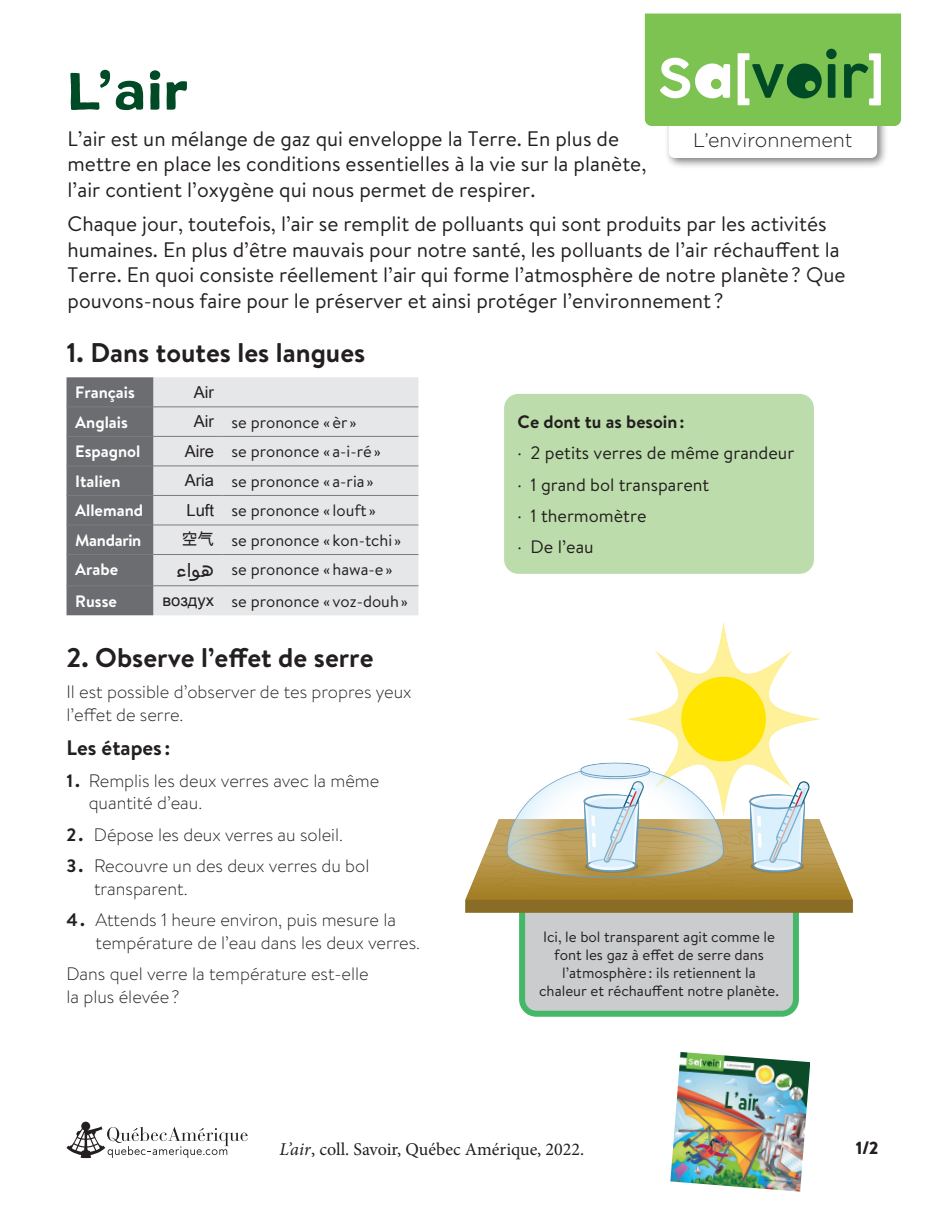
<style>
.page{position:relative;width:946px;height:1216px;background:#fff}
.page>*{position:absolute;margin:0;border:0;box-sizing:border-box;transform-origin:0 0}
.t1{font:52.5px "Colby St Bld";color:#004b26}
.Sous-Titre_01{font:700 27px "Brandon Text Office";color:#231f20}
.t2{font:21px/25.5px "Brandon Text Office";color:#231f20}
.Texte_courant_01{font:700 21px "Brandon Text Office";color:#231f20}
.t3{font:300 19.65px "Gotham";color:#231f20}
.tableau-activité-mot{font:19.5px "Arial Unicode MS";color:#231f20}
.Mini_-_Texte_courant{font:300 18px/22.5px "Brandon Text";color:#231f20}
.Mini_-_Texte_courant-2{font:18px "Brandon Text Office";color:#231f20}
.t4{font:18px "Minion Pro";color:#231f20}
.Mini_-_Texte_courant-3{font:700 18px "Brandon Text Office";color:#231f20}
.t5{font:900 18px "Brandon Grotesque";color:#231f20}
.tableau-activité-tex{font:16.5px "Brandon Text Office";color:#231f20}
.Texte_courant_01-2{font:700 16.5px "Brandon Text Office";color:#fff}
.tableau-activité-mot-2{font:16.5px "Arial Unicode MS";color:#231f20}
.tableau-activité-lan{font:700 16.5px "Brandon Text Office";color:#fff}
.Texte_courant_01-3{font:700 16.5px "Brandon Text Office";letter-spacing:-.02em;color:#fff}
.Terminologie_-_Align{font:15px/18px "Brandon Text Office";color:#231f20;text-align:center}
.s1{font-family:"Brandon Text Office";font-weight:700}
.s2{font-style:italic}
</style>
<div class="page">
<img style="left:670px;top:1052px;width:140px;height:139px">
<svg style="left:66px;top:1121px;width:182px;height:36px"></svg>
<div style="left:663px;top:99px;width:225px;height:70px;background:#231f20;opacity:.6"></div>
<svg style="left:644px;top:14px;width:256px;height:144px"></svg>
<div style="left:522px;top:888px;width:273px;height:125px;background:#cbccce;border-radius:14px"></div>
<div style="left:519px;top:885px;width:279px;height:131px;border:6px solid #45b867;border-radius:14px"></div>
<div style="left:66px;top:377px;width:87px;height:238px;background:#6c6d70"></div>
<div style="left:153px;top:377px;width:265px;height:238px;background:#e6e7e9"></div>
<hr style="left:66px;top:406px;width:87px;height:1px;background:#7a7c7f">
<hr style="left:153px;top:406px;width:70px;height:1px;background:#7a7c7f">
<hr style="left:223px;top:406px;width:195px;height:1px;background:#7a7c7f">
<hr style="left:66px;top:436px;width:87px;height:1px;background:#7a7c7f">
<hr style="left:153px;top:436px;width:70px;height:1px;background:#7a7c7f">
<hr style="left:223px;top:436px;width:195px;height:1px;background:#7a7c7f">
<hr style="left:66px;top:465px;width:87px;height:1px;background:#7a7c7f">
<hr style="left:153px;top:465px;width:70px;height:1px;background:#7a7c7f">
<hr style="left:223px;top:465px;width:195px;height:1px;background:#7a7c7f">
<hr style="left:66px;top:495px;width:87px;height:1px;background:#7a7c7f">
<hr style="left:153px;top:495px;width:70px;height:1px;background:#7a7c7f">
<hr style="left:223px;top:495px;width:195px;height:1px;background:#7a7c7f">
<hr style="left:66px;top:524px;width:87px;height:1px;background:#7a7c7f">
<hr style="left:153px;top:524px;width:70px;height:1px;background:#7a7c7f">
<hr style="left:223px;top:524px;width:195px;height:1px;background:#7a7c7f">
<hr style="left:66px;top:554px;width:87px;height:1px;background:#7a7c7f">
<hr style="left:153px;top:554px;width:70px;height:1px;background:#7a7c7f">
<hr style="left:223px;top:554px;width:195px;height:1px;background:#7a7c7f">
<hr style="left:66px;top:585px;width:87px;height:1px;background:#7a7c7f">
<hr style="left:153px;top:585px;width:70px;height:1px;background:#7a7c7f">
<hr style="left:223px;top:585px;width:195px;height:1px;background:#7a7c7f">
<img style="left:465px;top:622px;width:387px;height:290px">
<div style="left:504px;top:394px;width:309px;height:179px;background:#bcddab;border-radius:14px"></div>
<h1 class="t1" style="left:68px;top:57px;width:122px">L’air</h1>
<p class="t2" style="left:68px;top:125px;width:580px">L’air est un mélange de gaz qui enveloppe la Terre. En plus de mettre en place les conditions essentielles à la vie sur la planète, l’air contient l’oxygène qui nous permet de respirer.</p>
<p class="t2" style="left:68px;top:211px;width:779px">Chaque jour, toutefois, l’air se remplit de polluants qui sont produits par les activités humaines. En plus d’être mauvais pour notre santé, les polluants de l’air réchauffent la Terre. En quoi consiste réellement l’air qui forme l’atmosphère de notre planète? Que pouvons-nous faire pour le préserver et ainsi protéger l’environnement ?</p>
<p class="t3" style="left:692px;top:127px;width:161px">L’environnement</p>
<p class="Sous-Titre_01" style="left:66px;top:334px;width:300px">1. Dans toutes les langues</p>
<p class="tableau-activité-lan" style="left:75px;top:381px;width:61px">Français</p>
<p class="tableau-activité-mot-2" style="left:194px;top:380px;width:22px">Air</p>
<p class="Texte_courant_01-2" style="left:75px;top:410px;width:54px">Anglais</p>
<p class="tableau-activité-mot-2" style="left:194px;top:409px;width:22px">Air</p>
<p class="tableau-activité-tex" style="left:231px;top:410px;width:127px">se prononce «èr »</p>
<p class="Texte_courant_01-2" style="left:75px;top:440px;width:67px">Espagnol</p>
<p class="tableau-activité-mot-2" style="left:185px;top:439px;width:31px">Aire</p>
<p class="tableau-activité-tex" style="left:231px;top:440px;width:151px">se prononce « a-i-ré»</p>
<p class="Texte_courant_01-2" style="left:75px;top:469px;width:47px">Italien</p>
<p class="tableau-activité-mot-2" style="left:185px;top:468px;width:31px">Aria</p>
<p class="tableau-activité-tex" style="left:231px;top:469px;width:144px">se prononce « a-ria »</p>
<p class="Texte_courant_01-2" style="left:75px;top:499px;width:69px">Allemand</p>
<p class="tableau-activité-mot-2" style="left:186px;top:498px;width:29px">Luft</p>
<p class="tableau-activité-tex" style="left:231px;top:499px;width:146px">se prononce « louft »</p>
<p class="Texte_courant_01-3" style="left:75px;top:528px;width:68px">Mandarin</p>
<p class="tableau-activité-mot-2" style="left:181px;top:527px;width:34px">空气</p>
<p class="tableau-activité-tex" style="left:231px;top:528px;width:171px">se prononce « kon-tchi »</p>
<p class="Texte_courant_01-2" style="left:75px;top:558px;width:45px">Arabe</p>
<p class="tableau-activité-mot" style="left:176px;top:556px;width:39px">هواء</p>
<p class="tableau-activité-tex" style="left:231px;top:558px;width:163px">se prononce «hawa-e»</p>
<p class="Texte_courant_01-2" style="left:75px;top:589px;width:43px">Russe</p>
<p class="tableau-activité-mot-2" style="left:162px;top:588px;width:53px">воздух</p>
<p class="tableau-activité-tex" style="left:231px;top:589px;width:178px">se prononce « voz-douh»</p>
<p class="Sous-Titre_01" style="left:66px;top:638px;width:308px">2. Observe l’effet de serre</p>
<p class="Mini_-_Texte_courant" style="left:66px;top:680px;width:346px">Il est possible d’observer de tes propres yeux l’effet de serre.</p>
<p class="Texte_courant_01" style="left:66px;top:733px;width:105px">Les étapes :</p>
<p class="Mini_-_Texte_courant" style="left:89px;top:768px;width:292px;text-indent:-22px"><span class="s1">1.</span> Remplis les deux verres avec la même quantité d’eau.</p>
<p class="Mini_-_Texte_courant" style="left:66px;top:822px;width:278px"><span class="s1">2.</span> Dépose les deux verres au soleil.</p>
<p class="Mini_-_Texte_courant" style="left:94px;top:853px;width:277px;text-indent:-27px"><span class="s1">3.</span> Recouvre un des deux verres du bol transparent.</p>
<p class="Mini_-_Texte_courant" style="left:95px;top:907px;width:326px;text-indent:-29px"><span class="s1">4.</span> Attends 1 heure environ, puis mesure la température de l’eau dans les deux verres.</p>
<p class="Mini_-_Texte_courant" style="left:66px;top:961px;width:303px">Dans quel verre la température est-elle la plus élevée?</p>
<p class="Mini_-_Texte_courant-3" style="left:517px;top:409px;width:168px">Ce dont tu as besoin:</p>
<p class="Mini_-_Texte_courant-2" style="left:517px;top:440px;width:278px">· 2 petits verres de même grandeur</p>
<p class="Mini_-_Texte_courant-2" style="left:517px;top:472px;width:193px">· 1 grand bol transparent</p>
<p class="Mini_-_Texte_courant-2" style="left:517px;top:503px;width:130px">· 1 thermomètre</p>
<p class="Mini_-_Texte_courant-2" style="left:517px;top:534px;width:77px">· De l’eau</p>
<p class="Terminologie_-_Align" style="left:539px;top:927px;width:241px">Ici, le bol transparent agit comme le font les gaz à effet de serre dans l’atmosphère: ils retiennent la chaleur et réchauffent notre planète.</p>
<p class="t4" style="left:279px;top:1137px;width:306px"><span class="s2">L’air</span>, coll. Savoir, Québec Amérique, 2022.</p>
<p class="t5" style="left:855px;top:1134px;width:24px">1/2</p>
</div>
